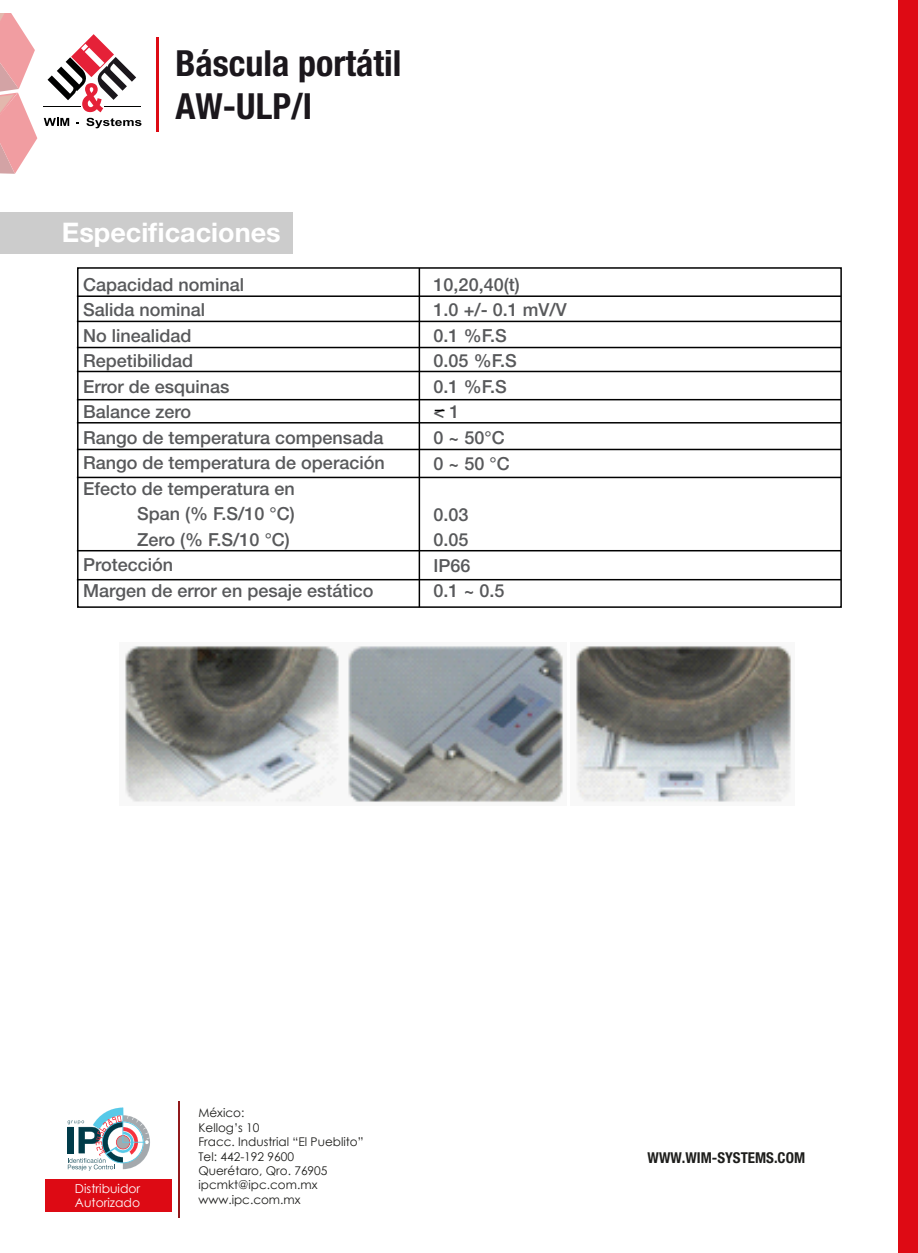
<style>
.page{position:relative;width:918px;height:1253px;background:#fff}
.page>*{position:absolute;margin:0;border:0;box-sizing:border-box;transform-origin:0 0}
.t1{font:700 condensed 36px/43.2px "Helvetica Neue LT Std";color:#1b171c}
.t2{font:700 27px "Helvetica Neue LT Std";color:#fff}
.t3{font:500 18px/25.5px "Helvetica Neue LT Std";color:#58595b}
.t4{font:700 condensed 15px "Helvetica Neue LT Std";color:#1d1d1b}
.t5{font:12.3px/14.9px "Century Gothic";color:#fff}
.t6{font:12px/14.4px "Century Gothic";color:#1d1d1b}
</style>
<div class="page">
<svg style="left:48px;top:34px;width:88px;height:78px"></svg>
<hr style="left:43px;top:106px;width:38px;height:1px;background:#000100">
<hr style="left:104px;top:106px;width:37px;height:1px;background:#000100">
<svg style="left:44px;top:118px;width:25px;height:8px"></svg>
<svg style="left:86px;top:118px;width:55px;height:10px"></svg>
<hr style="left:156px;top:37px;width:3px;height:95px;background:#dd0a14">
<svg style="left:0;top:13px;width:37px;height:161px"></svg>
<div style="left:898px;top:0;width:20px;height:1252px;background:#de0a14"></div>
<hr style="left:179px;top:1101px;width:1px;height:116px;background:#91191c">
<svg style="left:67px;top:1107px;width:83px;height:63px"></svg>
<div style="left:45px;top:1179px;width:127px;height:33px;background:#dd0a14"></div>
<div style="left:0;top:212px;width:293px;height:41px;background:#ccc"></div>
<div style="left:77px;top:267px;width:765px;height:341px;border:2px solid #000"></div>
<hr style="left:77px;top:550px;width:764px;height:1px;background:#000">
<hr style="left:77px;top:476px;width:764px;height:2px;background:#000">
<hr style="left:77px;top:449px;width:764px;height:1px;background:#000">
<hr style="left:77px;top:422px;width:764px;height:1px;background:#000">
<hr style="left:77px;top:399px;width:764px;height:1px;background:#000">
<hr style="left:77px;top:371px;width:764px;height:1px;background:#000">
<hr style="left:77px;top:347px;width:764px;height:1px;background:#000">
<hr style="left:77px;top:321px;width:764px;height:1px;background:#000">
<hr style="left:77px;top:295px;width:764px;height:2px;background:#000">
<hr style="left:419px;top:268px;width:1px;height:339px;background:#000">
<hr style="left:77px;top:579px;width:764px;height:1px;background:#000">
<img style="left:125px;top:646px;width:438px;height:156px">
<img style="left:576px;top:646px;width:215px;height:156px">
<h1 class="t1" style="left:176px;top:41px;width:227px">Báscula portátil<br>AW-ULP/I</h1>
<h2 class="t2" style="left:62px;top:216px;width:220px">Especificaciones</h2>
<p class="t3" style="left:83px;top:271px;width:163px">Capacidad nominal</p>
<p class="t3" style="left:83px;top:297px;width:124px">Salida nominal</p>
<p class="t3" style="left:83px;top:322px;width:110px">No linealidad</p>
<p class="t3" style="left:83px;top:348px;width:112px">Repetibilidad</p>
<p class="t3" style="left:83px;top:373px;width:148px">Error de esquinas</p>
<p class="t3" style="left:83px;top:399px;width:110px">Balance zero</p>
<p class="t3" style="left:83px;top:424px;width:302px">Rango de temperatura compensada</p>
<p class="t3" style="left:83px;top:450px;width:303px">Rango de temperatura de operación</p>
<p class="t3" style="left:83px;top:475px;width:213px">Efecto de temperatura en</p>
<p class="t3" style="left:137px;top:501px;width:159px">Span (% F.S/10 °C)</p>
<p class="t3" style="left:137px;top:526px;width:154px">Zero (% F.S/10 °C)</p>
<p class="t3" style="left:83px;top:552px;width:92px">Protección</p>
<p class="t3" style="left:83px;top:577px;width:292px">Margen de error en pesaje estático</p>
<p class="t3" style="left:434px;top:271px;width:135px">10,20,40(t)<br>1.0 +/- 0.1 mV/V<br>0.1 %F.S<br>0.05 %F.S<br>0.1 %F.S<br>&lt; 1<br>0 ~ 50°C<br>0 ~ 50 °C</p>
<p class="t3" style="left:434px;top:501px;width:72px">0.03<br>0.05<br>IP66<br>0.1 ~ 0.5</p>
<p class="t5" style="left:75px;top:1180px;width:67px">Distribuidor<br>Autorizado</p>
<p class="t6" style="left:198px;top:1105px;width:167px">México:<br>Kellog’s 10<br>Fracc. Industrial “El Pueblito”<br>Tel: 442-192 9600<br>Querétaro, Qro. 76905 ipcmkt@ipc.com.mx www.ipc.com.mx</p>
<p class="t4" style="left:648px;top:1148px;width:159px">WWW.WIM-SYSTEMS.COM</p>
</div>
